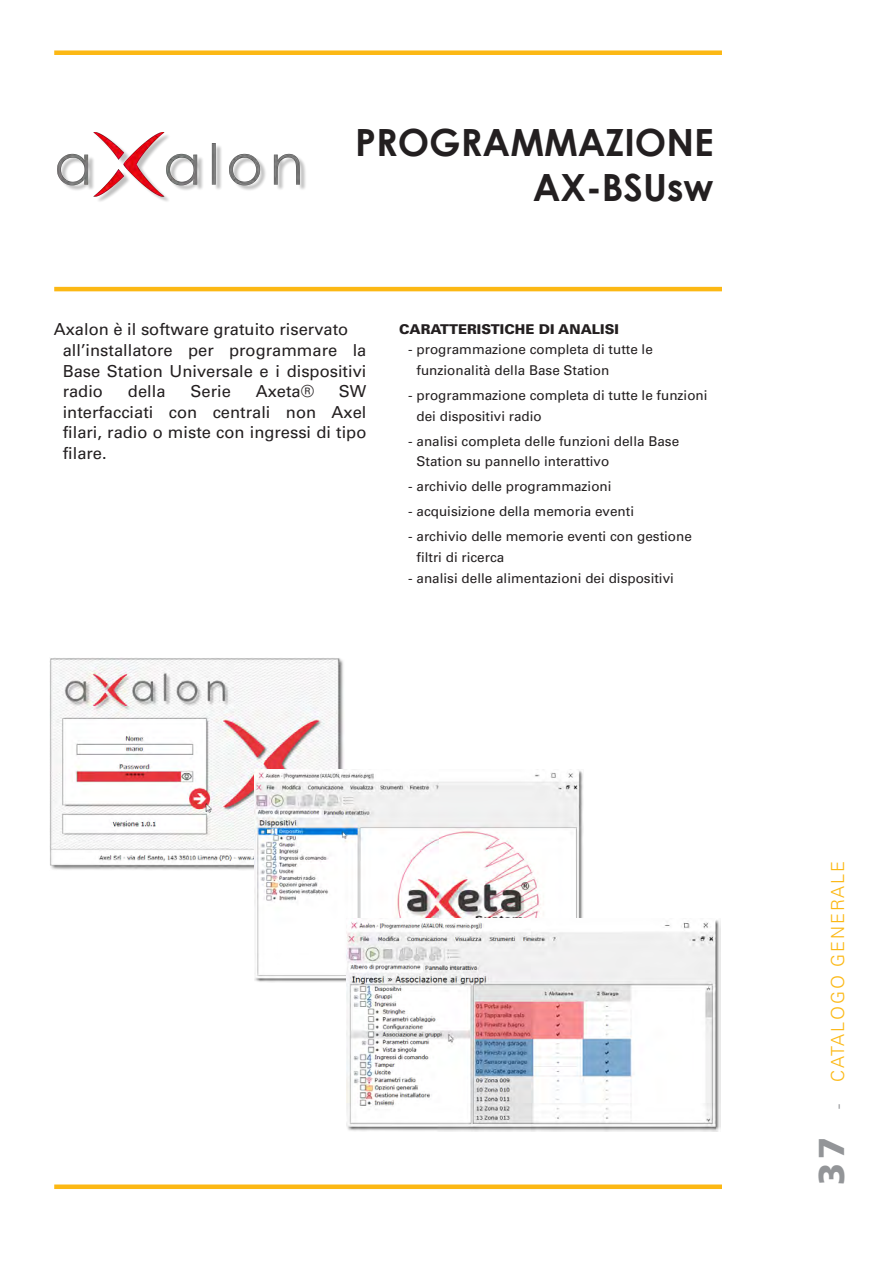
<style>
.page{position:relative;width:892px;height:1262px;background:#fff}
.page>*{position:absolute;margin:0;border:0;box-sizing:border-box;transform-origin:0 0}
.Nome_prodotto{font:700 37.5px/45px "Century Gothic";color:#231f20;text-align:right}
.t1{font:300 18px "Univers LT Std";letter-spacing:.1em;color:#fcb814}
.Spiegazioni{font:16.5px/20.7px "Univers LT Std";color:#231f20}
.t2{font:13.5px/20.7px "Univers LT Std";color:#231f20}
.t3{font:900 13.5px "Univers LT Std";color:#231f20}
.s1{font-family:"Frutiger";font-weight:900;font-size:36px;color:#939598}
.s2{color:#939598}
</style>
<div class="page">
<div style="left:54px;top:1184px;width:668px;height:5px;background:#fcb814"></div>
<div style="left:54px;top:50px;width:668px;height:5px;background:#fcb814"></div>
<hr style="left:54px;top:287px;width:668px;height:4px;background:#fcb814">
<img style="left:57px;top:132px;width:249px;height:70px">
<img style="left:49px;top:658px;width:295px;height:212px">
<img style="left:255px;top:769px;width:328px;height:213px">
<img style="left:346px;top:918px;width:374px;height:214px">
<p class="Nome_prodotto" style="left:355px;top:119px;width:360px">PROGRAMMAZIONE<br>AX-BSUsw</p>
<p class="Spiegazioni" style="left:63px;top:319px;width:305px;text-indent:-9px">Axalon è il software gratuito riservato all’installatore per programmare la<br>Base Station Universale e i dispositivi radio</p>
<p class="Spiegazioni" style="left:128px;top:381px;width:39px">della</p>
<p class="Spiegazioni" style="left:190px;top:381px;width:42px">Serie</p>
<p class="Spiegazioni" style="left:256px;top:381px;width:60px">Axeta®</p>
<p class="Spiegazioni" style="left:63px;top:381px;width:305px;text-align:justify;text-indent:276px">SW interfacciati con centrali non Axel filari, radio o miste con ingressi di tipo filare.</p>
<p class="t3" style="left:399px;top:321px;width:221px">CARATTERISTICHE DI ANALISI</p>
<p class="t2" style="left:416px;top:339px;width:238px;text-indent:-9px">- programmazione completa di tutte le funzionalità della Base Station</p>
<p class="t2" style="left:416px;top:385px;width:293px;text-indent:-9px">- programmazione completa di tutte le funzioni dei dispositivi radio</p>
<p class="t2" style="left:416px;top:430px;width:264px;text-indent:-9px">- analisi completa delle funzioni della Base<br>Station su pannello interattivo</p>
<p class="t2" style="left:408px;top:476px;width:205px">- archivio delle programmazioni</p>
<p class="t2" style="left:408px;top:501px;width:228px">- acquisizione della memoria eventi</p>
<p class="t2" style="left:416px;top:526px;width:277px;text-indent:-9px">- archivio delle memorie eventi con gestione filtri di ricerca</p>
<p class="t2" style="left:408px;top:567px;width:267px">- analisi delle alimentazioni dei dispositivi</p>
<h2 class="t1" style="left:827px;top:1184px;width:325px;rotate:-90deg"><span class="s1">37</span> <span class="s2">-</span> CATALOGO GENERALE</h2>
</div>
